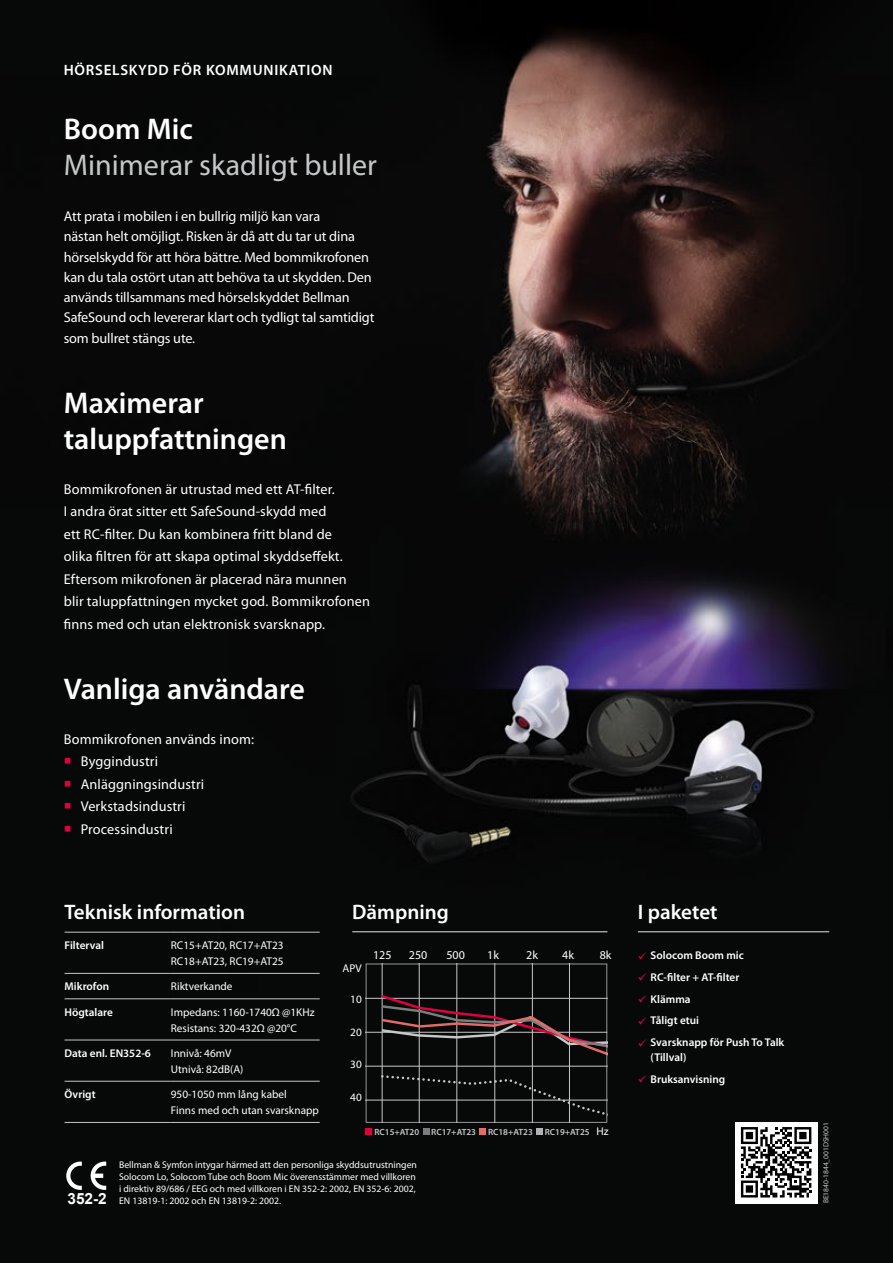
<style>
.page{position:relative;width:893px;height:1263px;background:#fff}
.page>*{position:absolute;margin:0;border:0;box-sizing:border-box;transform-origin:0 0}
.t1{font:600 30px/36px "Myriad Pro";color:#fff}
.t2{font:30px "Myriad Pro";color:#c6c7c8}
.t3{font:600 21px "Myriad Pro";color:#fff}
.t4{font:700 15.45px "Arial";color:#fff}
.t5{font:600 15px "Myriad Pro";letter-spacing:.05em;color:#fff}
.t6{font:14.25px/20.2px "Myriad Pro";letter-spacing:.005em;color:#fff}
.t7{font:12px "Myriad Pro";color:#fff}
.t8{font:11.25px/15.8px "Myriad Pro";color:#fff}
.t9{font:600 11.25px/15px "Myriad Pro";color:#fff}
.t10{font:9.75px/11.7px "Myriad Pro";color:#fff}
.t11{font:600 9px "Myriad Pro";color:#c6c7c8}
.t12{font:7.5px "Myriad Pro";color:#c6c7c8}
.s1{color:#e20040}
.s2{font-weight:400;font-size:11.25px;color:#fff}
</style>
<div class="page">
<img style="left:0;top:0;width:893px;height:1263px">
<hr style="left:352px;top:931px;width:255px;height:1px;background:#e3e4e4">
<hr style="left:638px;top:931px;width:191px;height:1px;background:#e3e4e4">
<div style="left:736px;top:1122px;width:81px;height:81px;background:#fff"></div>
<svg style="left:741px;top:1127px;width:70px;height:70px"></svg>
<hr style="left:65px;top:932px;width:106px;height:1px;background:#c6c7c8">
<hr style="left:171px;top:932px;width:149px;height:1px;background:#c6c7c8">
<hr style="left:65px;top:973px;width:106px;height:1px;background:#c6c7c8">
<hr style="left:171px;top:973px;width:149px;height:1px;background:#c6c7c8">
<hr style="left:65px;top:998px;width:106px;height:1px;background:#c6c7c8">
<hr style="left:171px;top:998px;width:149px;height:1px;background:#c6c7c8">
<hr style="left:65px;top:1040px;width:106px;height:1px;background:#c6c7c8">
<hr style="left:171px;top:1040px;width:149px;height:1px;background:#c6c7c8">
<hr style="left:65px;top:1081px;width:106px;height:1px;background:#c6c7c8">
<hr style="left:171px;top:1081px;width:149px;height:1px;background:#c6c7c8">
<hr style="left:65px;top:1122px;width:106px;height:1px;background:#c6c7c8">
<hr style="left:171px;top:1122px;width:149px;height:1px;background:#c6c7c8">
<svg style="left:366px;top:963px;width:241px;height:171px;background:#1b1919"></svg>
<svg style="left:66px;top:1161px;width:16px;height:29px"></svg>
<svg style="left:91px;top:1161px;width:15px;height:29px"></svg>
<p class="t5" style="left:64px;top:60px;width:270px">HÖRSELSKYDD FÖR KOMMUNIKATION</p>
<h1 class="t1" style="left:64px;top:111px;width:131px">Boom Mic</h1>
<h1 class="t2" style="left:64px;top:147px;width:315px">Minimerar skadligt buller</h1>
<p class="t6" style="left:64px;top:206px;width:312px">Att prata i mobilen i en bullrig miljö kan vara<br>nästan helt omöjligt. Risken är då att du tar ut dina hörselskydd för att höra bättre. Med bommikrofonen kan du tala ostört utan att behöva ta ut skydden. Den används tillsammans med hörselskyddet Bellman SafeSound och levererar klart och tydligt tal samtidigt som bullret stängs ute.</p>
<h1 class="t1" style="left:64px;top:384px;width:225px">Maximerar taluppfattningen</h1>
<p class="t6" style="left:64px;top:477px;width:308px;line-height:22.5px">Bommikrofonen är utrustad med ett AT-filter.<br>I andra örat sitter ett SafeSound-skydd med<br>ett RC-filter. Du kan kombinera fritt bland de<br>olika filtren för att skapa optimal skyddseffekt.<br>Eftersom mikrofonen är placerad nära munnen blir taluppfattningen mycket god. Bommikrofonen finns med och utan elektronisk svarsknapp.</p>
<h1 class="t1" style="left:64px;top:670px;width:243px">Vanliga användare</h1>
<p class="t6" style="left:64px;top:729px;width:192px">Bommikrofonen används inom:</p>
<p class="t6" style="left:64px;top:751px;width:96px"><span class="s1">○</span> Byggindustri</p>
<p class="t6" style="left:64px;top:774px;width:142px"><span class="s1">○</span> Anläggningsindustri</p>
<p class="t6" style="left:64px;top:796px;width:123px"><span class="s1">○</span> Verkstadsindustri</p>
<p class="t6" style="left:64px;top:819px;width:110px"><span class="s1">○</span> Processindustri</p>
<h2 class="t3" style="left:65px;top:899px;width:182px">Teknisk information</h2>
<p class="t9" style="left:65px;top:937px;width:41px">Filterval</p>
<p class="t8" style="left:171px;top:937px;width:114px">RC15+AT20, RC17+AT23<br>RC18+AT23, RC19+AT25</p>
<p class="t9" style="left:65px;top:979px;width:46px">Mikrofon</p>
<p class="t8" style="left:171px;top:978px;width:63px">Riktverkande</p>
<p class="t9" style="left:65px;top:1004px;width:50px">Högtalare</p>
<p class="t8" style="left:171px;top:1004px;width:145px">Impedans: 1160-1740Ω @1KHz<br>Resistans: 320-432Ω @20°C</p>
<p class="t9" style="left:65px;top:1045px;width:88px">Data enl. EN352-6</p>
<p class="t8" style="left:171px;top:1045px;width:74px">Innivå: 46mV<br>Utnivå: 82dB(A)</p>
<p class="t9" style="left:65px;top:1086px;width:33px">Övrigt</p>
<p class="t8" style="left:171px;top:1086px;width:150px">950-1050 mm lång kabel<br>Finns med och utan svarsknapp</p>
<h2 class="t3" style="left:352px;top:899px;width:98px">Dämpning</h2>
<p class="t8" style="left:343px;top:960px;width:21px">APV</p>
<p class="t8" style="left:350px;top:991px;width:13px">10</p>
<p class="t8" style="left:350px;top:1024px;width:13px">20</p>
<p class="t8" style="left:350px;top:1056px;width:13px">30</p>
<p class="t8" style="left:350px;top:1089px;width:13px">40</p>
<p class="t7" style="left:373px;top:948px;width:20px">125</p>
<p class="t7" style="left:409px;top:948px;width:20px">250</p>
<p class="t7" style="left:446px;top:948px;width:20px">500</p>
<p class="t7" style="left:487px;top:948px;width:13px">1k</p>
<p class="t7" style="left:526px;top:948px;width:13px">2k</p>
<p class="t7" style="left:562px;top:948px;width:13px">4k</p>
<p class="t7" style="left:600px;top:948px;width:13px">8k</p>
<p class="t11" style="left:374px;top:1126px;width:46px">RC15+AT20</p>
<p class="t11" style="left:431px;top:1126px;width:46px">RC17+AT23</p>
<p class="t11" style="left:488px;top:1126px;width:46px">RC18+AT23</p>
<p class="t11" style="left:545px;top:1126px;width:65px">RC19+AT25 <span class="s2">Hz</span></p>
<p class="t4" style="left:67px;top:1187px;width:41px">352-2</p>
<p class="t10" style="left:119px;top:1159px;width:299px">Bellman &amp; Symfon intygar härmed att den personliga skyddsutrustningen Solocom Lo, Solocom Tube och Boom Mic överensstämmer med villkoren i direktiv 89/686 / EEG och med villkoren i EN 352-2: 2002, EN 352-6: 2002, EN 13819-1: 2002 och EN 13819-2: 2002.</p>
<h2 class="t3" style="left:638px;top:899px;width:81px">I paketet</h2>
<p class="t9" style="left:638px;top:947px;width:107px"><span class="s1">✓</span> Solocom Boom mic</p>
<p class="t9" style="left:638px;top:969px;width:103px"><span class="s1">✓</span> RC-filter + AT-filter</p>
<p class="t9" style="left:638px;top:991px;width:54px"><span class="s1">✓</span> Klämma</p>
<p class="t9" style="left:638px;top:1013px;width:63px"><span class="s1">✓</span> Tåligt etui</p>
<p class="t9" style="left:651px;top:1034px;width:135px;text-indent:-13px"><span class="s1">✓</span> Svarsknapp för Push To Talk (Tillval)</p>
<p class="t9" style="left:638px;top:1071px;width:89px"><span class="s1">✓</span> Bruksanvisning</p>
<p class="t12" style="left:821px;top:1203px;width:83px;rotate:-90deg">BE1840-1844_001DSH001</p>
</div>
